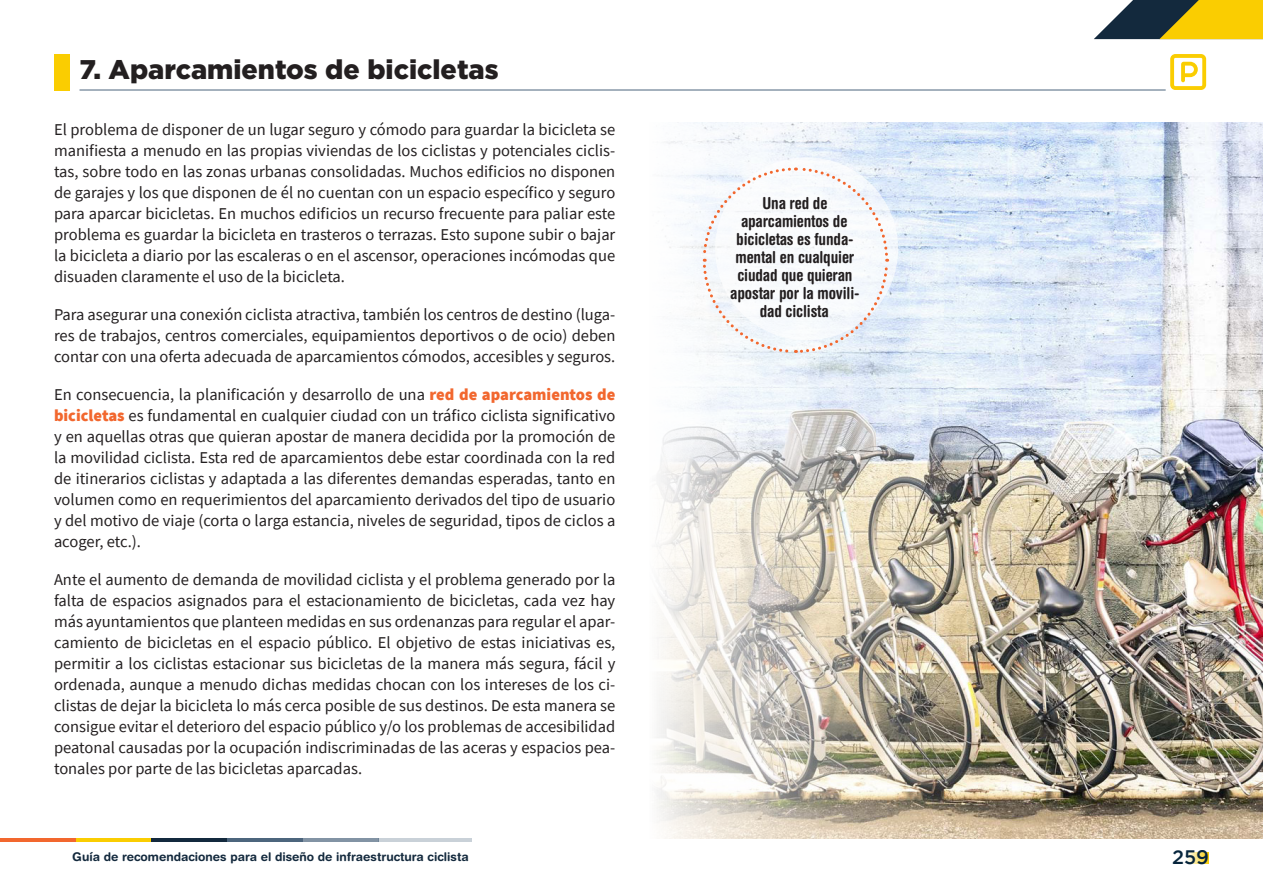
<style>
.page{position:relative;width:1263px;height:893px;background:#fff}
.page>*{position:absolute;margin:0;border:0;box-sizing:border-box;transform-origin:0 0}
.t1{font:900 27px "Gotham";color:#231f20}
.t2{font:500 19.5px "Gotham";color:#07253c}
.t3{font:16.5px/21px "Source Sans Pro";color:#231f20;text-align:justify}
.t4{font:700 condensed 16.5px/18px "Helvetica Rounded LT Std";letter-spacing:-.01em;color:#231f20;text-align:center}
.t5{font:700 12px "Helvetica Rounded LT Std";color:#13293d}
.s1{font-weight:900;color:#f2672e}
</style>
<div class="page">
<svg style="left:1094px;top:0;width:169px;height:39px;background:#a09235"></svg>
<svg style="left:1187px;top:853px;width:22px;height:11px"></svg>
<hr style="left:0;top:839px;width:76px;height:3px;background:#f2672e">
<hr style="left:76px;top:839px;width:75px;height:3px;background:#facd01">
<hr style="left:151px;top:839px;width:76px;height:3px;background:#13293d">
<hr style="left:227px;top:839px;width:76px;height:3px;background:#4c657d">
<hr style="left:303px;top:839px;width:76px;height:3px;background:#4c657d">
<hr style="left:378px;top:839px;width:94px;height:3px;background:#4c657d">
<svg style="left:1170px;top:54px;width:36px;height:36px"></svg>
<div style="left:54px;top:54px;width:15px;height:36px;background:#facd01"></div>
<hr style="left:80px;top:90px;width:1086px;height:1px;background:#4c657d">
<img style="left:656px;top:123px;width:607px;height:716px">
<div style="left:715px;top:157px;width:183px;height:183px;background:#f7fafd;border-radius:50%"></div>
<svg style="left:701px;top:166px;width:189px;height:188px"></svg>
<p class="t1" style="left:80px;top:54px;width:421px">7. Aparcamientos de bicicletas</p>
<p class="t3" style="left:54px;top:119px;width:563px">El problema de disponer de un lugar seguro y cómodo para guardar la bicicleta se manifiesta a menudo en las propias viviendas de los ciclistas y potenciales ciclis&shy;tas, sobre todo en las zonas urbanas consolidadas. Muchos edificios no disponen de garajes y los que disponen de él no cuentan con un espacio específico y seguro para aparcar bicicletas. En muchos edificios un recurso frecuente para paliar este problema es guardar la bicicleta en trasteros o terrazas. Esto supone subir o bajar la bicicleta a diario por las escaleras o en el ascensor, operaciones incómodas que disuaden claramente el uso de la bicicleta.</p>
<p class="t3" style="left:54px;top:304px;width:563px">Para asegurar una conexión ciclista atractiva, también los centros de destino (luga&shy;res de trabajos, centros comerciales, equipamientos deportivos o de ocio) deben contar con una oferta adecuada de aparcamientos cómodos, accesibles y seguros.</p>
<p class="t3" style="left:54px;top:384px;width:563px">En consecuencia, la planificación y desarrollo de una <span class="s1">red de aparcamientos de bicicletas</span> es fundamental en cualquier ciudad con un tráfico ciclista significativo y en aquellas otras que quieran apostar de manera decidida por la promoción de la movilidad ciclista. Esta red de aparcamientos debe estar coordinada con la red de itinerarios ciclistas y adaptada a las diferentes demandas esperadas, tanto en volumen como en requerimientos del aparcamiento derivados del tipo de usuario y del motivo de viaje (corta o larga estancia, niveles de seguridad, tipos de ciclos a acoger, etc.).</p>
<p class="t3" style="left:54px;top:569px;width:563px">Ante el aumento de demanda de movilidad ciclista y el problema generado por la falta de espacios asignados para el estacionamiento de bicicletas, cada vez hay más ayuntamientos que planteen medidas en sus ordenanzas para regular el apar&shy;camiento de bicicletas en el espacio público. El objetivo de estas iniciativas es, permitir a los ciclistas estacionar sus bicicletas de la manera más segura, fácil y ordenada, aunque a menudo dichas medidas chocan con los intereses de los ci&shy;clistas de dejar la bicicleta lo más cerca posible de sus destinos. De esta manera se consigue evitar el deterioro del espacio público y/o los problemas de accesibilidad peatonal causadas por la ocupación indiscriminadas de las aceras y espacios pea&shy;tonales por parte de las bicicletas aparcadas.</p>
<p class="t4" style="left:730px;top:194px;width:131px">Una red de aparcamientos de bicicletas es funda&shy;mental en cualquier ciudad que quieran apostar por la movili&shy;dad ciclista</p>
<p class="t5" style="left:72px;top:850px;width:398px">Guía de recomendaciones para el diseño de infraestructura ciclista</p>
<p class="t2" style="left:1172px;top:846px;width:38px">259</p>
</div>
